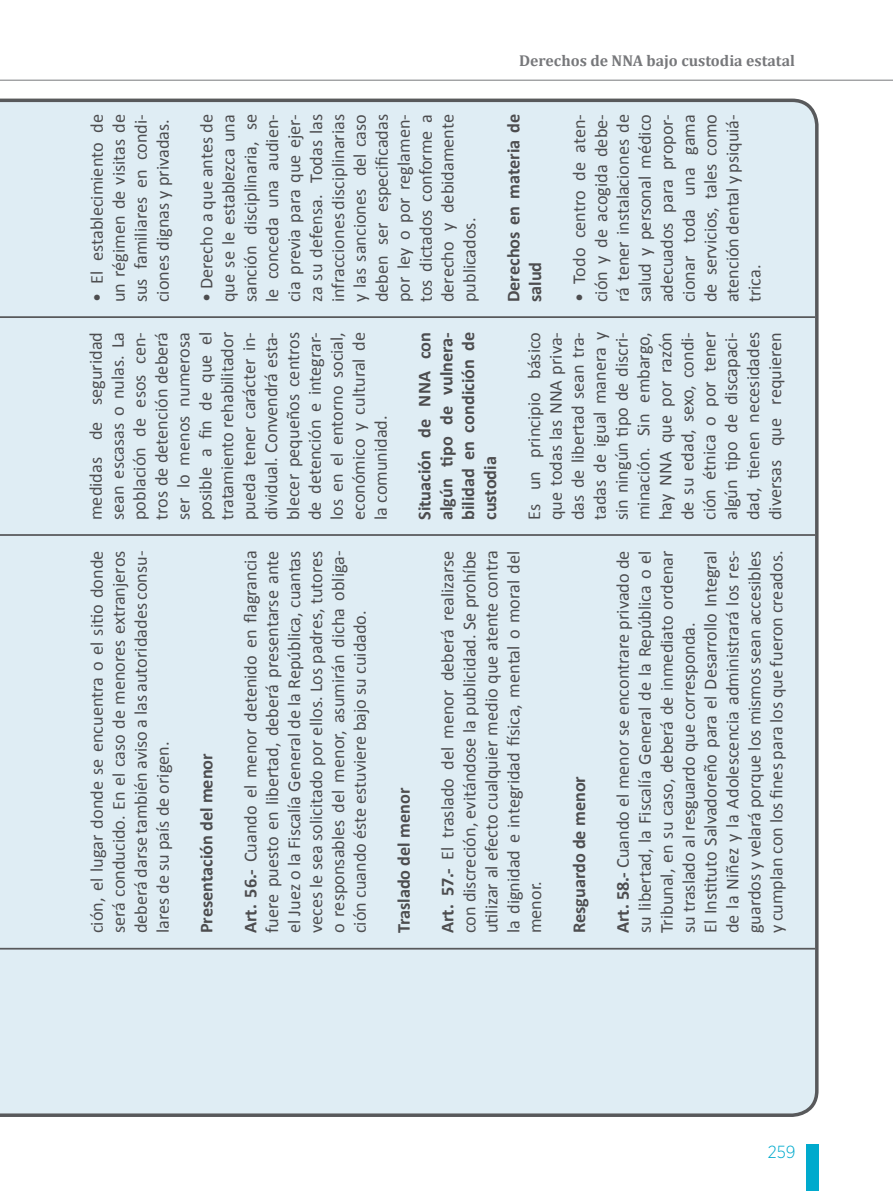
<style>
.page{position:relative;width:893px;height:1191px;background:#fff}
.page>*{position:absolute;margin:0;border:0;box-sizing:border-box;transform-origin:0 0}
.t1{font:18.2px/21.9px "Calibri";color:#4d4d4f;text-align:justify}
.t2{font:700 18.2px/21.9px "Calibri";color:#4d4d4f}
.t3{font:300 17.5px "Gotham Narrow";color:#00aacd}
.t4{font:700 15.75px "Cambria";color:#77787b}
.s1{font-weight:700}
</style>
<div class="page">
<div style="left:806px;top:1143px;width:13px;height:48px;background:#00aacd"></div>
<hr style="left:0;top:80px;width:893px;height:1px;background:#77787b">
<div style="left:0;top:99px;width:819px;height:1018px;background:#dfedf4"></div>
<hr style="left:0;top:316px;width:815px;height:2px;background:#58595b">
<hr style="left:0;top:947px;width:815px;height:2px;background:#58595b">
<hr style="left:0;top:534px;width:815px;height:2px;background:#58595b">
<p class="t4" style="left:519px;top:50px;width:277px">Derechos de NNA bajo custodia estatal</p>
<p class="t1" style="left:86px;top:302px;width:190px;rotate:-90deg">• El establecimiento de un régimen de visitas de sus familiares en condi&shy;ciones dignas y privadas.</p>
<p class="t1" style="left:195px;top:302px;width:190px;rotate:-90deg">• Derecho a que antes de que se le establezca una sanción disciplinaria, se le conceda una audien&shy;cia previa para que ejer&shy;za su defensa. Todas las infracciones disciplinarias y las sanciones del caso deben ser especificadas por ley o por reglamen&shy;tos dictados conforme a derecho y debidamente publicados.</p>
<p class="t2" style="left:502px;top:302px;width:190px;rotate:-90deg">Derechos en materia de salud</p>
<p class="t1" style="left:568px;top:302px;width:190px;rotate:-90deg">• Todo centro de aten&shy;ción y de acogida debe&shy;rá tener instalaciones de salud y personal médico adecuados para propor&shy;cionar toda una gama de servicios, tales como atención dental y psiquiá&shy;trica.</p>
<p class="t1" style="left:84px;top:520px;width:190px;rotate:-90deg">medidas de seguridad sean escasas o nulas. La población de esos cen&shy;tros de detención deberá ser lo menos numerosa posible a fin de que el tratamiento rehabilitador pueda tener carácter in&shy;dividual. Convendrá esta&shy;blecer pequeños centros de detención e integrar&shy;los en el entorno social, económico y cultural de la comunidad.</p>
<p class="t2" style="left:413px;top:520px;width:190px;text-align:justify;rotate:-90deg">Situación de NNA con algún tipo de vulnera&shy;bilidad en condición de custodia</p>
<p class="t1" style="left:523px;top:520px;width:190px;rotate:-90deg">Es un principio básico que todas las NNA priva&shy;das de libertad sean tra&shy;tadas de igual manera y sin ningún tipo de discri&shy;minación. Sin embargo, hay NNA que por razón de su edad, sexo, condi&shy;ción étnica o por tener algún tipo de discapaci&shy;dad, tienen necesidades diversas que requieren</p>
<p class="t1" style="left:86px;top:933px;width:384px;rotate:-90deg">ción, el lugar donde se encuentra o el sitio donde será conducido. En el caso de menores extranjeros deberá darse también aviso a las autoridades consu&shy;lares de su país de origen.</p>
<p class="t1" style="left:611px;top:933px;width:384px;text-align:left;rotate:-90deg"><span class="s1">Art. 58.-</span> Cuando el menor se encontrare privado de su libertad, la Fiscalía General de la República o el Tribunal, en su caso, deberá de inmediato ordenar su traslado al resguardo que corresponda.<br>El Instituto Salvadoreño para el Desarrollo Integral de la Niñez y la Adolescencia administrará los res&shy;guardos y velará porque los mismos sean accesibles y cumplan con los fines para los que fueron creados.</p>
<p class="t1" style="left:239px;top:933px;width:384px;rotate:-90deg"><span class="s1">Art. 56.-</span> Cuando el menor detenido en flagrancia fuere puesto en libertad, deberá presentarse ante el Juez o la Fiscalía General de la República, cuantas veces le sea solicitado por ellos. Los padres, tutores o responsables del menor, asumirán dicha obliga&shy;ción cuando éste estuviere bajo su cuidado.</p>
<p class="t1" style="left:436px;top:933px;width:384px;rotate:-90deg"><span class="s1">Art. 57.-</span> El traslado del menor deberá realizarse con discreción, evitándose la publicidad. Se prohíbe utilizar al efecto cualquier medio que atente contra la dignidad e integridad física, mental o moral del menor.</p>
<p class="t2" style="left:195px;top:933px;width:182px;rotate:-90deg">Presentación del menor</p>
<p class="t2" style="left:567px;top:933px;width:159px;rotate:-90deg">Resguardo de menor</p>
<p class="t2" style="left:392px;top:933px;width:147px;rotate:-90deg">Traslado del menor</p>
<p class="t3" style="left:768px;top:1141px;width:29px">259</p>
</div>
